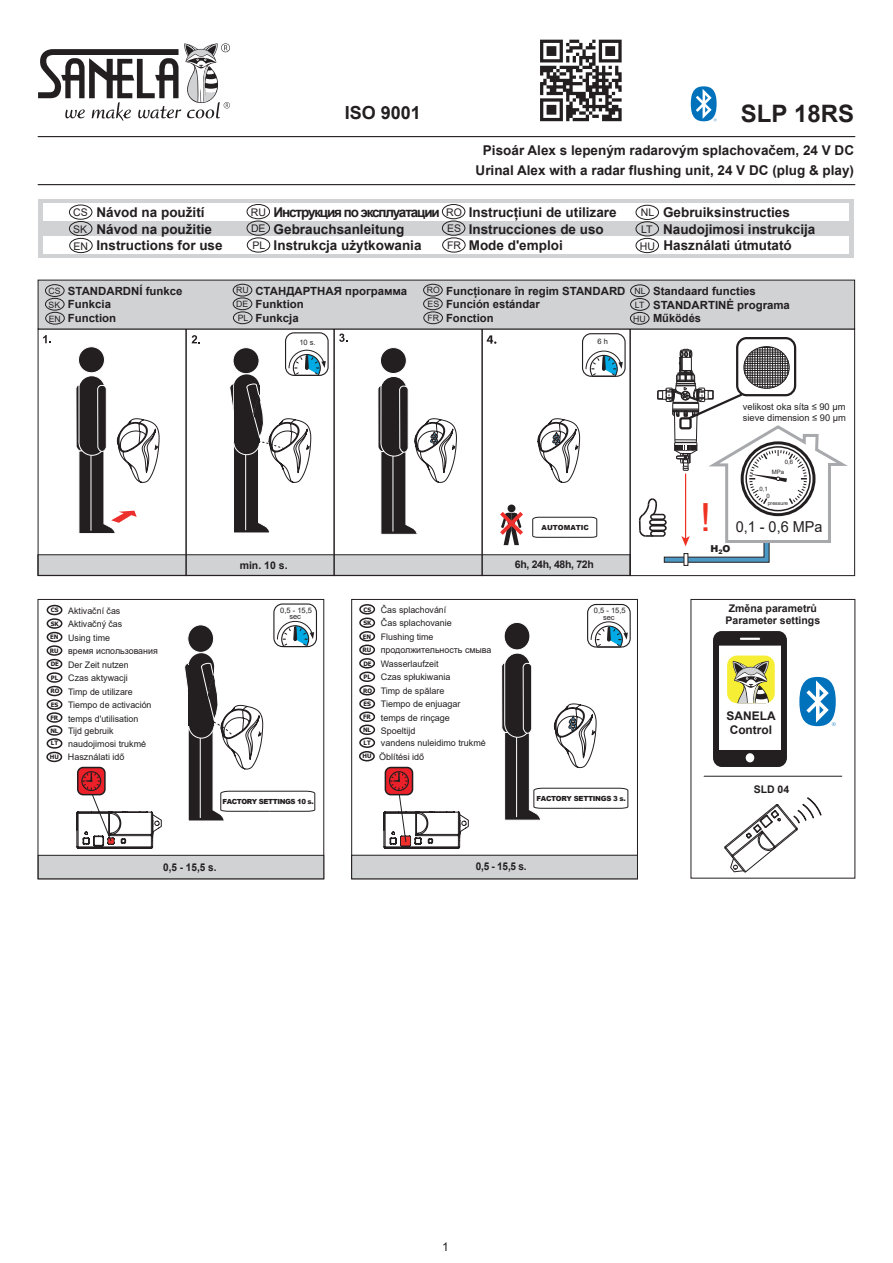
<style>
.page{position:relative;width:893px;height:1263px;background:#fff}
.page>*{position:absolute;margin:0;border:0;box-sizing:border-box;transform-origin:0 0}
.t1{font:38.85px "Arial";color:#ef3122}
.t2{font:700 24px "Arial";color:#231f20}
.t3{font:700 18px "Arial";color:#231f20}
.t4{font:15.15px "Arial";color:#231f20;scale:.96 1}
.t5{font:700 13.5px/16.2px "Arial";color:#231f20}
.t6{font:700 13.5px "Arial";letter-spacing:-.085em;color:#231f20}
.t7{font:12px "Arial";color:#231f20}
.t8{font:700 11.85px/14.2px "Arial";color:#231f20}
.t9{font:700 11.25px/13.5px "Arial";color:#231f20}
.t10{font:700 10.65px "Arial";color:#231f20;scale:.94 1}
.t11{font:700 10.5px/12.6px "Arial";color:#231f20;text-align:center}
.t12{font:10.5px "Arial";color:#231f20}
.t13{font:700 10.5px "Arial";letter-spacing:-.03em;color:#231f20}
.t14{font:900 9.45px "Arial";color:#231f20}
.t15{font:9.3px/11.2px "Arial";color:#231f20}
.t16{font:9px/13.4px "Arial";color:#231f20}
.t17{font:8.7px "Arial";color:#231f20}
.t18{font:7.5px/6.8px "Arial";color:#231f20;text-align:center}
.t19{font:900 7.05px "Arial";letter-spacing:-.06em;color:#231f20}
.t20{font:900 7.05px "Arial";letter-spacing:-.04em;color:#231f20}
.t21{font:900 7.05px "Arial";color:#231f20}
.t22{font:700 6px/13px "Tahoma";color:#231f20;text-align:justify}
.t23{font:6px/6.3px "Arial";color:#231f20}
.t24{font:5.25px "Arial";color:#231f20}
.s1{font-weight:400;font-size:10.5px}
.s2{font-weight:400;font-size:8.7px}
.s3{font-family:"Tahoma";font-weight:700;font-size:6px}
</style>
<div class="page">
<div style="left:38px;top:200px;width:815px;height:58px;background:#d1d2d4"></div>
<div style="left:69px;top:221px;width:23px;height:15px;border:1px solid #231f20;border-radius:50%"></div>
<div style="left:44px;top:203px;width:805px;height:17px;background:#fff"></div>
<div style="left:69px;top:205px;width:23px;height:15px;border:1px solid #231f20;border-radius:50%"></div>
<div style="left:44px;top:237px;width:805px;height:17px;background:#fff"></div>
<div style="left:69px;top:238px;width:24px;height:15px;border:1px solid #231f20;border-radius:50%"></div>
<div style="left:247px;top:221px;width:23px;height:15px;border:1px solid #231f20;border-radius:50%"></div>
<div style="left:247px;top:204px;width:23px;height:15px;border:1px solid #231f20;border-radius:50%"></div>
<div style="left:247px;top:237px;width:23px;height:15px;border:1px solid #231f20;border-radius:50%"></div>
<div style="left:351px;top:855px;width:286px;height:24px;background:#d1d2d4"></div>
<div style="left:351px;top:855px;width:286px;height:24px;border:1px solid #231f20"></div>
<div style="left:78px;top:347px;width:26px;height:26px;background:#231f20;border-radius:50%"></div>
<div style="left:78px;top:346px;width:27px;height:27px;border:1px solid #fff;border-radius:50%"></div>
<svg style="left:43px;top:335px;width:8px;height:8px"></svg>
<div style="left:233px;top:347px;width:26px;height:27px;border:1px solid #fff;border-radius:50%"></div>
<div style="left:38px;top:555px;width:592px;height:20px;background:#d1d2d4"></div>
<div style="left:38px;top:855px;width:286px;height:24px;background:#d1d2d4;border:1px solid #231f20"></div>
<div style="left:38px;top:329px;width:148px;height:247px;border:1px solid #231f20"></div>
<svg style="left:46px;top:605px;width:16px;height:157px"></svg>
<svg style="left:117px;top:137px;width:107px;height:212px"></svg>
<svg style="left:268px;top:137px;width:91px;height:346px"></svg>
<svg style="left:469px;top:137px;width:68px;height:346px"></svg>
<svg style="left:537px;top:39px;width:140px;height:99px"></svg>
<svg style="left:184px;top:349px;width:142px;height:473px"></svg>
<svg style="left:75px;top:376px;width:87px;height:504px"></svg>
<div style="left:81px;top:771px;width:20px;height:20px;border:1px solid #231f20;border-radius:50%"></div>
<svg style="left:359px;top:137px;width:110px;height:743px"></svg>
<div style="left:389px;top:771px;width:20px;height:20px;border:1px solid #231f20;border-radius:50%"></div>
<div style="left:38px;top:280px;width:816px;height:49px;background:#d1d2d4"></div>
<div style="left:45px;top:298px;width:19px;height:13px;border:1px solid #231f20;border-radius:50%"></div>
<div style="left:45px;top:284px;width:19px;height:13px;border:1px solid #231f20;border-radius:50%"></div>
<div style="left:45px;top:312px;width:20px;height:13px;border:1px solid #231f20;border-radius:50%"></div>
<div style="left:233px;top:298px;width:19px;height:12px;border:1px solid #231f20;border-radius:50%"></div>
<div style="left:233px;top:284px;width:19px;height:12px;border:1px solid #231f20;border-radius:50%"></div>
<div style="left:233px;top:312px;width:19px;height:12px;border:1px solid #231f20;border-radius:50%"></div>
<div style="left:423px;top:298px;width:19px;height:12px;border:1px solid #231f20;border-radius:50%"></div>
<div style="left:423px;top:284px;width:19px;height:12px;border:1px solid #231f20;border-radius:50%"></div>
<div style="left:423px;top:312px;width:20px;height:12px;border:1px solid #231f20;border-radius:50%"></div>
<svg style="left:38px;top:43px;width:192px;height:78px"></svg>
<hr style="left:38px;top:136px;width:816px;height:1px;background:#231f20">
<hr style="left:38px;top:184px;width:816px;height:1px;background:#231f20">
<svg style="left:486px;top:155px;width:367px;height:725px"></svg>
<svg style="left:540px;top:40px;width:81px;height:81px"></svg>
<svg style="left:690px;top:86px;width:26px;height:35px"></svg>
<p class="t12" style="left:73px;top:205px;width:16px">CS</p>
<p class="t12" style="left:73px;top:239px;width:16px">EN</p>
<p class="t12" style="left:73px;top:222px;width:16px">SK</p>
<h3 class="t5" style="left:96px;top:205px;width:128px">Návod na použití<br>Návod na použitie<br>Instructions for use</h3>
<p class="t17" style="left:49px;top:285px;width:14px">CS</p>
<p class="t17" style="left:49px;top:312px;width:14px">EN</p>
<p class="t17" style="left:49px;top:299px;width:13px">SK</p>
<p class="t9" style="left:68px;top:284px;width:116px">STANDARDNÍ funkce<br>Funkcia<br>Function</p>
<h3 class="t3" style="left:345px;top:100px;width:78px">ISO 9001</h3>
<h2 class="t2" style="left:740px;top:96px;width:115px">SLP 18RS</h2>
<h3 class="t5" style="left:475px;top:141px;width:380px;line-height:19.5px;text-align:center">Pisoár Alex s lepeným radarovým splachovačem, 24 V DC<br>Urinal Alex with a radar flushing unit, 24 V DC (plug &amp; play)</h3>
<p class="t12" style="left:251px;top:205px;width:17px">RU</p>
<p class="t12" style="left:252px;top:238px;width:14px">PL</p>
<p class="t12" style="left:251px;top:221px;width:16px">DE</p>
<h3 class="t5" style="left:469px;top:205px;width:149px">Instrucțiuni de utilizare<br>Instrucciones de uso<br>Mode d'emploi</h3>
<h3 class="t5" style="left:663px;top:205px;width:128px">Gebruiksinstructies</h3>
<h3 class="t6" style="left:273px;top:203px;width:168px">Инструкция по эксплуатации</h3>
<p class="t12" style="left:641px;top:205px;width:15px">NL</p>
<h3 class="t5" style="left:274px;top:221px;width:149px">Gebrauchsanleitung<br>Instrukcja użytkowania</h3>
<p class="t12" style="left:446px;top:205px;width:17px">RO</p>
<p class="t12" style="left:447px;top:238px;width:15px">FR</p>
<h3 class="t5" style="left:663px;top:221px;width:154px">Naudojimosi instrukcija</h3>
<h3 class="t5" style="left:639px;top:237px;width:154px"><span class="s1">HU</span> Használati útmutató</h3>
<p class="t12" style="left:447px;top:221px;width:16px">ES</p>
<p class="t12" style="left:641px;top:222px;width:13px">LT</p>
<p class="t17" style="left:236px;top:284px;width:14px">RU</p>
<p class="t17" style="left:238px;top:312px;width:12px">PL</p>
<p class="t17" style="left:236px;top:298px;width:14px">DE</p>
<p class="t9" style="left:256px;top:284px;width:153px">СТАНДАРТНАЯ программа<br>Funktion<br>Funkcja</p>
<p class="t9" style="left:446px;top:284px;width:181px">Funcționare în regim STANDARD<br>Función estándar<br>Fonction</p>
<p class="t17" style="left:426px;top:284px;width:15px">RO</p>
<p class="t17" style="left:427px;top:312px;width:13px">FR</p>
<p class="t17" style="left:427px;top:298px;width:13px">ES</p>
<p class="t18" style="left:299px;top:338px;width:18px">10 s.</p>
<p class="t18" style="left:597px;top:338px;width:12px">6 h</p>
<p class="t9" style="left:634px;top:285px;width:123px"><span class="s2">NL</span> Standaard functies</p>
<p class="t9" style="left:653px;top:298px;width:138px">STANDARTINĖ programa</p>
<p class="t9" style="left:633px;top:312px;width:69px"><span class="s2">HU</span> Működés</p>
<p class="t17" style="left:635px;top:299px;width:11px">LT</p>
<p class="t22" style="left:51px;top:604px;width:9px">CS</p>
<p class="t22" style="left:51px;top:617px;width:9px">SK</p>
<p class="t22" style="left:50px;top:631px;width:10px">EN</p>
<p class="t22" style="left:51px;top:671px;width:9px">PL</p>
<p class="t22" style="left:50px;top:644px;width:10px">RU</p>
<p class="t22" style="left:51px;top:658px;width:9px">DE</p>
<p class="t22" style="left:50px;top:685px;width:10px">RO</p>
<p class="t22" style="left:50px;top:698px;width:10px">ES FR NL</p>
<p class="t22" style="left:51px;top:737px;width:9px">LT</p>
<p class="t16" style="left:68px;top:604px;width:91px">Aktivační čas<br>Aktivačný čas<br>Using time<br>время использования<br>Der Zeit nutzen<br>Czas aktywacji<br>Timp de utilizare<br>Tiempo de activación temps d'utilisation<br>Tijd gebruik naudojimosi trukmė</p>
<p class="t21" style="left:541px;top:522px;width:49px">AUTOMATIC</p>
<p class="t11" style="left:240px;top:559px;width:49px">min. 10 s.</p>
<p class="t13" style="left:515px;top:557px;width:81px">6h, 24h, 48h, 72h</p>
<p class="t16" style="left:381px;top:603px;width:112px">Čas splachování<br>Čas splachovanie<br>Flushing time продолжительность смыва<br>Wasserlaufzeit<br>Czas spłukiwania<br>Timp de spălare<br>Tiempo de enjuagar<br>temps de rinçage<br>Spoeltijd<br>vandens nuleidimo trukmė</p>
<p class="t22" style="left:363px;top:603px;width:9px">CS</p>
<p class="t22" style="left:363px;top:617px;width:9px">SK</p>
<p class="t22" style="left:363px;top:630px;width:10px">EN</p>
<p class="t22" style="left:363px;top:671px;width:9px">PL</p>
<p class="t18" style="left:280px;top:607px;width:33px">0,5 - 15,5 sec</p>
<p class="t18" style="left:594px;top:607px;width:33px">0,5 - 15,5 sec</p>
<p class="t22" style="left:362px;top:644px;width:10px">RU</p>
<p class="t22" style="left:363px;top:657px;width:9px">DE</p>
<p class="t22" style="left:363px;top:684px;width:10px">RO</p>
<p class="t22" style="left:363px;top:698px;width:10px">ES FR NL</p>
<p class="t22" style="left:363px;top:736px;width:9px">LT</p>
<p class="t15" style="left:742px;top:401px;width:105px">velikost oka síta ≤ 90 µm sieve dimension ≤ 90 µm</p>
<h1 class="t1" style="left:700px;top:490px;width:12px">!</h1>
<p class="t23" style="left:784px;top:459px;width:10px">0,6</p>
<p class="t23" style="left:771px;top:469px;width:14px">MPa</p>
<p class="t24" style="left:767px;top:500px;width:22px">pressure</p>
<p class="t23" style="left:766px;top:486px;width:5px;text-indent:-7px">0,1<br>0</p>
<h3 class="t4" style="left:735px;top:516px;width:92px">0,1 - 0,6 MPa</h3>
<p class="t14" style="left:710px;top:541px;width:21px">H<sub>2</sub>O</p>
<p class="t11" style="left:725px;top:602px;width:96px">Změna parametrů<br>Parameter settings</p>
<h3 class="t8" style="left:726px;top:709px;width:50px">SANELA<br>Control</h3>
<p class="t16" style="left:50px;top:750px;width:76px"><span class="s3">HU</span> Használati idő</p>
<p class="t16" style="left:362px;top:750px;width:63px"><sup>HU</sup> Öblítési idő</p>
<p class="t19" style="left:222px;top:797px;width:93px">FACTORY SETTINGS 10 s.</p>
<p class="t10" style="left:163px;top:860px;width:58px">0,5 - 15,5 s.</p>
<p class="t20" style="left:536px;top:794px;width:91px">FACTORY SETTINGS 3 s.</p>
<p class="t10" style="left:476px;top:859px;width:55px">0,5 - 15,5 s.</p>
<p class="t11" style="left:753px;top:783px;width:37px">SLD 04</p>
<h3 class="t7" style="left:442px;top:1239px;width:8px">1</h3>
</div>
